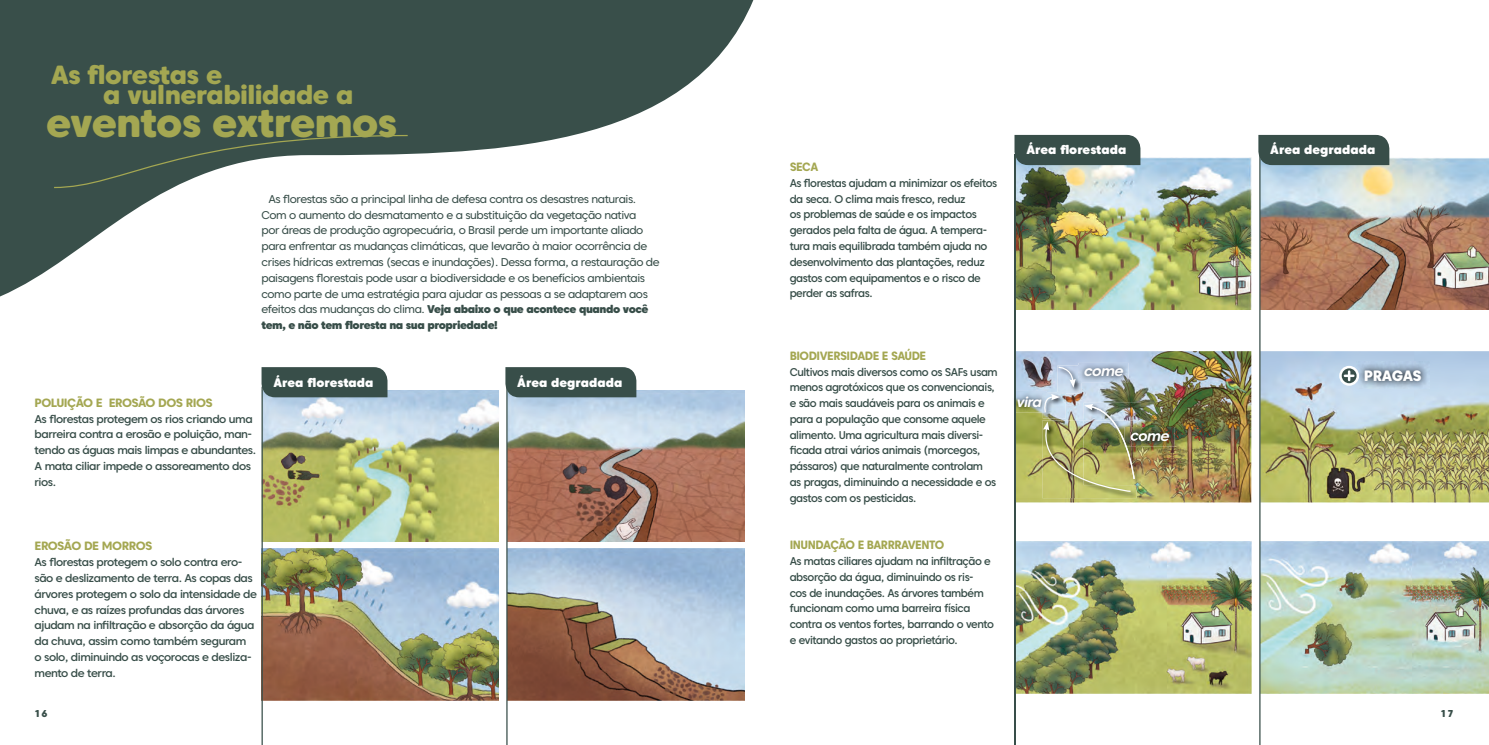
<style>
.page{position:relative;width:1489px;height:745px;background:#fff}
.page>*{position:absolute;margin:0;border:0;box-sizing:border-box;transform-origin:0 0}
.t1{font:800 40.88px "Caros Soft";letter-spacing:-.02em;color:#a4a752}
.t2{font:800 26.25px/20.2px "Caros Soft";letter-spacing:-.02em;color:#a4a752}
.t3{font:800 15px "Caros Soft";letter-spacing:-.04em;color:#fff}
.t4{font:italic 700 14.88px "Caros Soft";letter-spacing:-.04em;color:#fff}
.t5{font:italic 700 14.38px "Caros Soft";color:#fff}
.t6{font:900 12.5px "Caros Soft";color:#fff}
.t7{font:800 12px "Caros Soft";letter-spacing:-.04em;color:#a4a752;scale:.96 1}
.t8{font:800 12px "Caros Soft";letter-spacing:-.04em;color:#a4a752}
.t9{font:500 11.25px/15.8px "Caros Soft";letter-spacing:-.04em;color:#384e49;scale:.96 1}
.t10{font:11.25px/15.8px "Caros Soft";letter-spacing:-.04em;color:#384e49}
.t11{font:500 11.25px/15.8px "Caros Soft";letter-spacing:-.04em;color:#384e49}
.t12{font:800 10px "Caros Soft";color:#384e49}
.s1{font-weight:900}
</style>
<div class="page">
<img style="left:1015px;top:351px;width:236px;height:151px">
<img style="left:1015px;top:541px;width:236px;height:152px">
<img style="left:1260px;top:541px;width:228px;height:152px">
<img style="left:1260px;top:351px;width:228px;height:151px">
<img style="left:1260px;top:158px;width:228px;height:151px">
<img style="left:507px;top:390px;width:237px;height:151px">
<svg style="left:0;top:0;width:753px;height:296px;fill:#394f4a"></svg>
<svg style="left:53px;top:134px;width:356px;height:55px"></svg>
<img style="left:263px;top:548px;width:235px;height:152px">
<img style="left:263px;top:390px;width:235px;height:151px">
<img style="left:1015px;top:158px;width:236px;height:151px">
<img style="left:507px;top:548px;width:237px;height:152px">
<div style="left:261px;top:367px;width:126px;height:30px;background:#384e49"></div>
<hr style="left:261px;top:386px;width:2px;height:358px;background:#384e49">
<div style="left:505px;top:367px;width:131px;height:30px;background:#384e49"></div>
<hr style="left:506px;top:386px;width:1px;height:358px;background:#384e49">
<div style="left:1014px;top:135px;width:126px;height:30px;background:#384e49"></div>
<hr style="left:1014px;top:154px;width:1px;height:590px;background:#384e49">
<div style="left:1258px;top:135px;width:131px;height:30px;background:#384e49"></div>
<hr style="left:1259px;top:154px;width:1px;height:590px;background:#384e49">
<img style="left:1057px;top:365px;width:21px;height:1px">
<img style="left:1015px;top:390px;width:22px;height:22px">
<img style="left:1140px;top:427px;width:34px;height:19px">
<img style="left:1140px;top:432px;width:29px;height:8px">
<img style="left:1078px;top:362px;width:50px;height:4px">
<img style="left:1042px;top:492px;width:94px;height:6px">
<img style="left:1037px;top:366px;width:103px;height:126px">
<img style="left:1356px;top:361px;width:72px;height:27px">
<svg style="left:1340px;top:367px;width:17px;height:17px"></svg>
<div style="left:1338px;top:365px;width:20px;height:20px;border:2px solid #fff;border-radius:50%"></div>
<svg style="left:1344px;top:371px;width:9px;height:9px"></svg>
<h2 class="t2" style="left:103px;top:64px;width:252px;text-indent:-52px">As florestas e<br>a vulnerabilidade a</h2>
<h1 class="t1" style="left:46px;top:96px;width:352px">eventos extremos</h1>
<p class="t10" style="left:261px;top:191px;width:399px;text-indent:7px">As florestas são a principal linha de defesa contra os desastres naturais.<br>Com o aumento do desmatamento e a substituição da vegetação nativa<br>por áreas de produção agropecuária, o Brasil perde um importante aliado para enfrentar as mudanças climáticas, que levarão à maior ocorrência de crises hídricas extremas (secas e inundações). Dessa forma, a restauração de paisagens florestais pode usar a biodiversidade e os benefícios ambientais como parte de uma estratégia para ajudar as pessoas a se adaptarem aos efeitos das mudanças do clima. <span class="s1">Veja abaixo o que acontece quando você tem, e não tem floresta na sua propriedade!</span></p>
<p class="t8" style="left:35px;top:394px;width:179px">POLUIÇÃO E EROSÃO DOS RIOS</p>
<p class="t11" style="left:35px;top:410px;width:223px">As florestas protegem os rios criando uma barreira contra a erosão e poluição, man&shy;tendo as águas mais limpas e abundantes.<br>A mata ciliar impede o assoreamento dos rios.</p>
<p class="t6" style="left:273px;top:374px;width:101px">Área florestada</p>
<p class="t6" style="left:517px;top:374px;width:106px">Área degradada</p>
<p class="t8" style="left:35px;top:538px;width:119px">EROSÃO DE MORROS</p>
<p class="t11" style="left:35px;top:553px;width:224px">As florestas protegem o solo contra ero&shy;são e deslizamento de terra. As copas das árvores protegem o solo da intensidade de chuva, e as raízes profundas das árvores ajudam na infiltração e absorção da água da chuva, assim como também seguram<br>o solo, diminuindo as voçorocas e desliza&shy;mento de terra.</p>
<p class="t7" style="left:789px;top:159px;width:31px">SECA</p>
<p class="t9" style="left:789px;top:175px;width:218px">As florestas ajudam a minimizar os efeitos da seca. O clima mais fresco, reduz<br>os problemas de saúde e os impactos gerados pela falta de água. A tempera&shy;tura mais equilibrada também ajuda no desenvolvimento das plantações, reduz gastos com equipamentos e o risco de perder as safras.</p>
<p class="t7" style="left:789px;top:347px;width:144px">BIODIVERSIDADE E SAÚDE</p>
<p class="t9" style="left:789px;top:363px;width:218px">Cultivos mais diversos como os SAFs usam menos agrotóxicos que os convencionais, e são mais saudáveis para os animais e para a população que consome aquele alimento. Uma agricultura mais diversi&shy;ficada atrai vários animais (morcegos, pássaros) que naturalmente controlam<br>as pragas, diminuindo a necessidade e os gastos com os pesticidas.</p>
<p class="t7" style="left:789px;top:537px;width:162px">INUNDAÇÃO E BARRRAVENTO</p>
<p class="t9" style="left:789px;top:552px;width:214px">As matas ciliares ajudam na infiltração e absorção da água, diminuindo os ris-<br>cos de inundações. As árvores também funcionam como uma barreira física contra os ventos fortes, barrando o vento e evitando gastos ao proprietário.</p>
<p class="t6" style="left:1026px;top:142px;width:101px">Área florestada</p>
<p class="t6" style="left:1270px;top:142px;width:106px">Área degradada</p>
<p class="t5" style="left:1016px;top:392px;width:27px">vira</p>
<h3 class="t4" style="left:1084px;top:361px;width:41px">come</h3>
<h3 class="t3" style="left:1363px;top:365px;width:59px">PRAGAS</h3>
<h3 class="t4" style="left:1130px;top:425px;width:41px">come</h3>
<p class="t12" style="left:35px;top:706px;width:14px">16</p>
<p class="t12" style="left:1440px;top:706px;width:14px">17</p>
</div>
